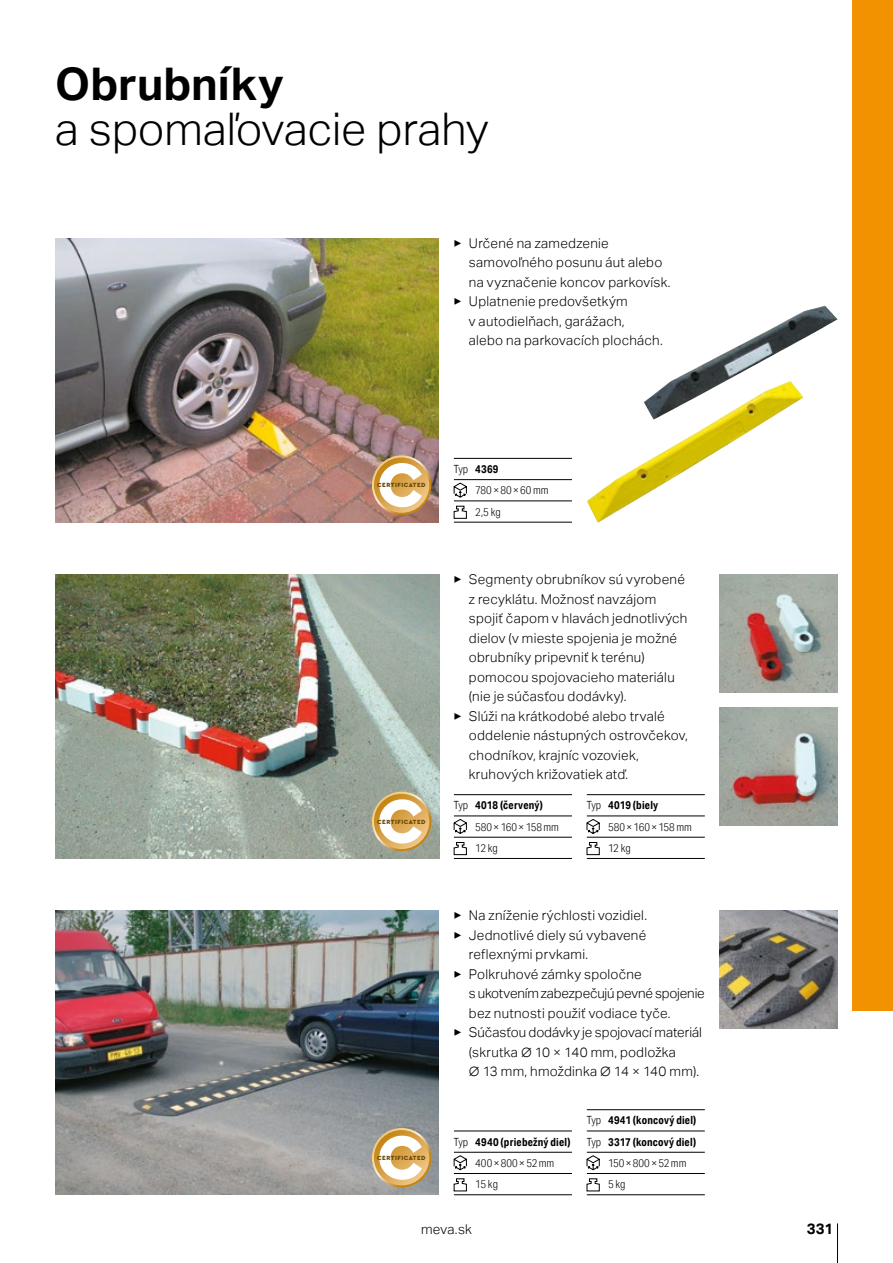
<style>
.page{position:relative;width:893px;height:1263px;background:#fff}
.page>*{position:absolute;margin:0;border:0;box-sizing:border-box;transform-origin:0 0}
.t1{font:300 45px "Aktiv Grotesk";letter-spacing:-.005em;color:#000}
.t2{font:700 45px "Aktiv Grotesk";color:#000}
.t3{font:700 15px "Aktiv Grotesk";color:#000}
.t4{font:300 13.5px "Aktiv Grotesk";letter-spacing:.02em;color:#000}
.t5{font:300 13.5px "Aktiv Grotesk";color:#000}
.t6{font:300 13.5px "Aktiv Grotesk";letter-spacing:-.01em;color:#000}
.t7{font:300 11.25px/21.3px "Aktiv Grotesk Cd";letter-spacing:.005em;color:#000}
.t8{font:700 11.25px "Aktiv Grotesk Cd";letter-spacing:.015em;color:#000}
.t9{font:900 6.3px "Cera Pro";letter-spacing:.075em;color:#6a4600}
.s1{font-weight:700}
.s2{font-weight:300}
</style>
<div class="page">
<hr style="left:837px;top:1223px;width:1px;height:40px;background:#000">
<div style="left:853px;top:0;width:40px;height:1010px;background:#f39200"></div>
<img style="left:720px;top:911px;width:118px;height:118px">
<img style="left:55px;top:911px;width:384px;height:284px">
<img style="left:55px;top:238px;width:384px;height:284px">
<img style="left:587px;top:305px;width:251px;height:218px">
<hr style="left:454px;top:522px;width:118px;height:1px;background:#000">
<svg style="left:454px;top:458px;width:118px;height:64px"></svg>
<svg style="left:454px;top:1131px;width:118px;height:64px"></svg>
<hr style="left:587px;top:1109px;width:118px;height:1px;background:#000">
<svg style="left:586px;top:1110px;width:119px;height:85px"></svg>
<img style="left:720px;top:574px;width:118px;height:118px">
<img style="left:720px;top:707px;width:118px;height:118px">
<img style="left:55px;top:574px;width:384px;height:285px">
<hr style="left:454px;top:794px;width:118px;height:1px;background:#000">
<hr style="left:454px;top:858px;width:118px;height:1px;background:#000">
<svg style="left:454px;top:795px;width:118px;height:61px"></svg>
<hr style="left:587px;top:794px;width:118px;height:1px;background:#000">
<hr style="left:587px;top:858px;width:118px;height:1px;background:#000">
<svg style="left:586px;top:795px;width:119px;height:61px"></svg>
<svg style="left:372px;top:1128px;width:59px;height:59px"></svg>
<svg style="left:374px;top:1130px;width:55px;height:55px"></svg>
<svg style="left:379px;top:1135px;width:43px;height:45px"></svg>
<svg style="left:372px;top:792px;width:59px;height:59px"></svg>
<svg style="left:374px;top:794px;width:55px;height:55px"></svg>
<svg style="left:379px;top:799px;width:43px;height:45px"></svg>
<svg style="left:372px;top:455px;width:59px;height:60px"></svg>
<svg style="left:374px;top:457px;width:55px;height:56px"></svg>
<svg style="left:379px;top:463px;width:43px;height:44px"></svg>
<h1 class="t2" style="left:55px;top:58px;width:230px">Obrubníky</h1>
<h1 class="t1" style="left:55px;top:103px;width:435px">a spomaľovacie prahy</h1>
<p class="t4" style="left:454px;top:235px;width:156px">▶ Určené na zamedzenie</p>
<p class="t4" style="left:469px;top:255px;width:195px">samovoľného posunu áut alebo</p>
<p class="t4" style="left:469px;top:274px;width:203px">na vyznačenie koncov parkovísk.</p>
<p class="t4" style="left:454px;top:294px;width:175px">▶ Uplatnenie predovšetkým</p>
<p class="t4" style="left:469px;top:313px;width:157px">v autodielňach, garážach,</p>
<p class="t4" style="left:469px;top:333px;width:195px">alebo na parkovacích plochách.</p>
<p class="t9" style="left:377px;top:481px;width:50px">CERTIFICATED</p>
<p class="t9" style="left:377px;top:817px;width:50px">CERTIFICATED</p>
<p class="t9" style="left:377px;top:1153px;width:50px">CERTIFICATED</p>
<p class="t7" style="left:475px;top:458px;width:75px;text-indent:-21px">Typ <span class="s1">4369<br></span>780 × 80 × 60 mm<br>2,5 kg</p>
<p class="t4" style="left:454px;top:571px;width:232px">▶ Segmenty obrubníkov sú vyrobené</p>
<p class="t4" style="left:469px;top:591px;width:189px">z recyklátu. Možnosť navzájom</p>
<p class="t4" style="left:469px;top:610px;width:220px">spojiť čapom v hlavách jednotlivých</p>
<p class="t4" style="left:469px;top:630px;width:210px">dielov (v mieste spojenia je možné</p>
<p class="t4" style="left:469px;top:649px;width:177px">obrubníky pripevniť k terénu)</p>
<p class="t4" style="left:469px;top:669px;width:207px">pomocou spojovacieho materiálu</p>
<p class="t4" style="left:469px;top:688px;width:159px">(nie je súčasťou dodávky).</p>
<p class="t4" style="left:454px;top:708px;width:212px">▶ Slúži na krátkodobé alebo trvalé</p>
<p class="t4" style="left:469px;top:727px;width:220px">oddelenie nástupných ostrovčekov,</p>
<p class="t4" style="left:469px;top:747px;width:172px">chodníkov, krajníc vozoviek,</p>
<p class="t4" style="left:469px;top:766px;width:161px">kruhových križovatiek atď.</p>
<p class="t7" style="left:475px;top:795px;width:85px;text-indent:-21px">Typ <span class="s1">4018 (červený)<br></span>580 × 160 × 158 mm<br>12 kg</p>
<p class="t7" style="left:608px;top:795px;width:85px;text-indent:-21px">Typ <span class="s1">4019 (biely<br></span>580 × 160 × 158 mm<br>12 kg</p>
<p class="t4" style="left:454px;top:908px;width:195px">▶ Na zníženie rýchlosti vozidiel.</p>
<p class="t4" style="left:454px;top:927px;width:194px">▶ Jednotlivé diely sú vybavené</p>
<p class="t4" style="left:469px;top:947px;width:121px">reflexnými prvkami.</p>
<p class="t4" style="left:454px;top:966px;width:189px">▶ Polkruhové zámky spoločne</p>
<p class="t6" style="left:469px;top:986px;width:237px">s ukotvením zabezpečujú pevné spojenie</p>
<p class="t4" style="left:469px;top:1005px;width:203px">bez nutnosti použiť vodiace tyče.</p>
<p class="t5" style="left:454px;top:1025px;width:250px">▶ Súčasťou dodávky je spojovací materiál</p>
<p class="t4" style="left:469px;top:1044px;width:209px">(skrutka ∅ 10 × 140 mm, podložka</p>
<p class="t4" style="left:469px;top:1064px;width:232px">∅ 13 mm, hmoždinka ∅ 14 × 140 mm).</p>
<p class="t7" style="left:475px;top:1131px;width:97px;text-indent:-21px">Typ <span class="s1">4940 (priebežný diel)<br></span>400 × 800 × 52 mm<br>15 kg</p>
<p class="t8" style="left:587px;top:1113px;width:111px"><span class="s2">Typ</span> 4941 (koncový diel)</p>
<p class="t8" style="left:587px;top:1135px;width:111px"><span class="s2">Typ</span> 3317 (koncový diel)</p>
<p class="t7" style="left:608px;top:1152px;width:80px">150 × 800 × 52 mm</p>
<p class="t7" style="left:608px;top:1173px;width:19px">5 kg</p>
<p class="t4" style="left:421px;top:1221px;width:52px">meva.sk</p>
<p class="t3" style="left:807px;top:1220px;width:28px">331</p>
</div>
